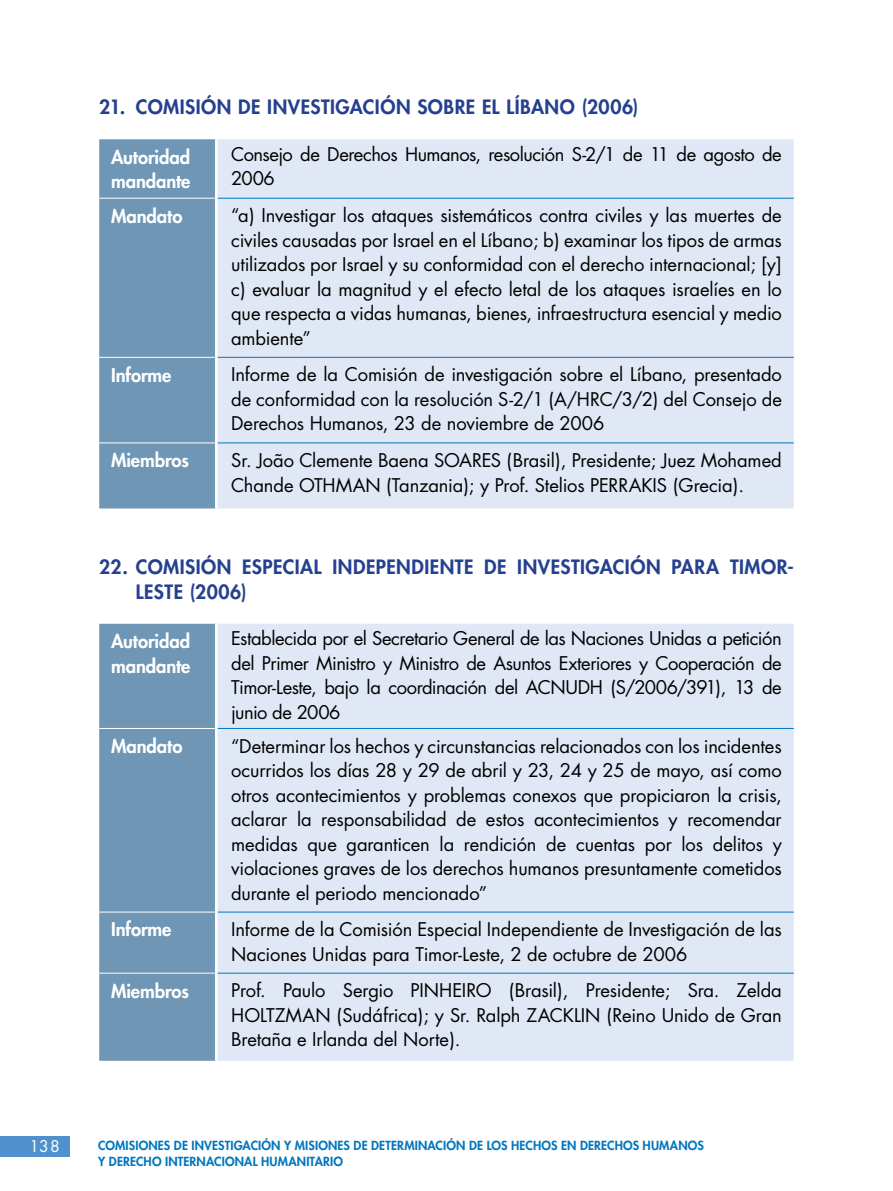
<style>
.page{position:relative;width:893px;height:1191px;background:#fff}
.page>*{position:absolute;margin:0;border:0;box-sizing:border-box;transform-origin:0 0}
.t1{font:800 19.25px/25.4px "Futura";letter-spacing:.025em;color:#25408f}
.t2{font:18.38px/24.5px "Futura";letter-spacing:-.01em;color:#000;text-align:justify}
.t3{font:800 18.38px/24.5px "Futura";letter-spacing:-.005em;color:#fff}
.t4{font:15.75px "Futura";color:#fff}
.t5{font:800 12.25px/15.8px "Futura";letter-spacing:.015em;color:#0076c0}
</style>
<div class="page">
<div style="left:0;top:1136px;width:69px;height:21px;background:#5091cd"></div>
<div style="left:99px;top:139px;width:116px;height:369px;background:#6f96b4"></div>
<div style="left:218px;top:139px;width:576px;height:369px;background:#e0e8f5"></div>
<hr style="left:218px;top:198px;width:576px;height:1px;background:#0076c0">
<hr style="left:218px;top:357px;width:576px;height:1px;background:#0076c0">
<hr style="left:218px;top:442px;width:576px;height:1px;background:#0076c0">
<hr style="left:99px;top:198px;width:116px;height:1px;background:#fff">
<hr style="left:99px;top:357px;width:116px;height:1px;background:#fff">
<hr style="left:99px;top:442px;width:116px;height:1px;background:#fff">
<div style="left:99px;top:624px;width:116px;height:436px;background:#6f96b4"></div>
<div style="left:218px;top:624px;width:576px;height:436px;background:#e0e8f5"></div>
<hr style="left:218px;top:728px;width:576px;height:1px;background:#0076c0">
<hr style="left:218px;top:911px;width:576px;height:1px;background:#0076c0">
<hr style="left:218px;top:972px;width:576px;height:1px;background:#0076c0">
<hr style="left:99px;top:728px;width:116px;height:1px;background:#fff">
<hr style="left:99px;top:911px;width:116px;height:1px;background:#fff">
<hr style="left:99px;top:972px;width:116px;height:1px;background:#fff">
<p class="t1" style="left:99px;top:95px;width:541px">21. COMISIÓN DE INVESTIGACIÓN SOBRE EL LÍBANO (2006)</p>
<p class="t3" style="left:111px;top:145px;width:81px">Autoridad mandante</p>
<p class="t2" style="left:231px;top:142px;width:552px">Consejo de Derechos Humanos, resolución S-2/1 de 11 de agosto de<br>2006</p>
<p class="t3" style="left:111px;top:204px;width:73px">Mandato</p>
<p class="t2" style="left:231px;top:203px;width:552px">“a) I nvestigar los ataques sistemáticos contra civiles y las muertes de civiles causadas por Israel en el Líbano; b) examinar los tipos de armas utilizados por Israel y su conformidad con el derecho internacional; [y] c) evaluar la magnitud y el efecto letal de los ataques israelíes en lo que respecta a vidas humanas, bienes, infraestructura esencial y medio ambiente”</p>
<p class="t3" style="left:111px;top:363px;width:62px">Informe</p>
<p class="t2" style="left:231px;top:362px;width:552px">I nforme de la Comisión de investigación sobre el Líbano, presentado de conformidad con la resolución S-2/1 (A/HRC/3/2) del Consejo de Derechos Humanos, 23 de noviembre de 2006</p>
<p class="t3" style="left:111px;top:448px;width:79px">Miembros</p>
<p class="t2" style="left:231px;top:448px;width:552px">Sr. João Clemente Baena SOARES (Brasil), Presidente; Juez Mohamed<br>Chande OTHMAN (Tanzania); y Prof. Stelios PERRAKIS (Grecia).</p>
<p class="t1" style="left:136px;top:554px;width:659px;text-indent:-37px">22. COMISIÓN ESPECIAL INDEPENDIENTE DE INVESTIGACIÓN PARA TIMOR-<br>LESTE (2006)</p>
<p class="t3" style="left:111px;top:629px;width:81px">Autoridad mandante</p>
<p class="t2" style="left:231px;top:626px;width:552px">Establecida por el Secretario General de las Naciones Unidas a petición del Primer Ministro y Ministro de Asuntos Exteriores y Cooperación de Timor-Leste, bajo la coordinación del ACNUDH (S/2006/391), 13 de junio de 2006</p>
<p class="t3" style="left:111px;top:734px;width:73px">Mandato</p>
<p class="t2" style="left:231px;top:734px;width:552px">“Determinar los hechos y circunstancias relacionados con los incidentes ocurridos los días 28 y 29 de abril y 23, 24 y 25 de mayo, así como otros acontecimientos y problemas conexos que propiciaron la crisis, aclarar la responsabilidad de estos acontecimientos y recomendar medidas que garanticen la rendición de cuentas por los delitos y violaciones graves de los derechos humanos presuntamente cometidos durante el periodo mencionado”</p>
<p class="t3" style="left:111px;top:917px;width:62px">Informe</p>
<p class="t2" style="left:231px;top:917px;width:552px">I nforme de la Comisión Especial I ndependiente de I nvestigación de las<br>Naciones Unidas para Timor-Leste, 2 de octubre de 2006</p>
<p class="t3" style="left:111px;top:978px;width:79px">Miembros</p>
<p class="t2" style="left:231px;top:978px;width:552px">Prof. Paulo Sergio PI NHEI RO (Brasil), Presidente; Sra. Zelda HOLTZMAN (Sudáfrica); y Sr. Ralph ZACKLI N (Reino Unido de Gran Bretaña e Irlanda del Norte).</p>
<p class="t4" style="left:29px;top:1136px;width:32px">138</p>
<p class="t5" style="left:98px;top:1137px;width:607px">COMISIONES DE INVESTIGACIÓN Y MISIONES DE DETERMINACIÓN DE LOS HECHOS EN DERECHOS HUMANOS<br>Y DERECHO INTERNACIONAL HUMANITARIO</p>
</div>
